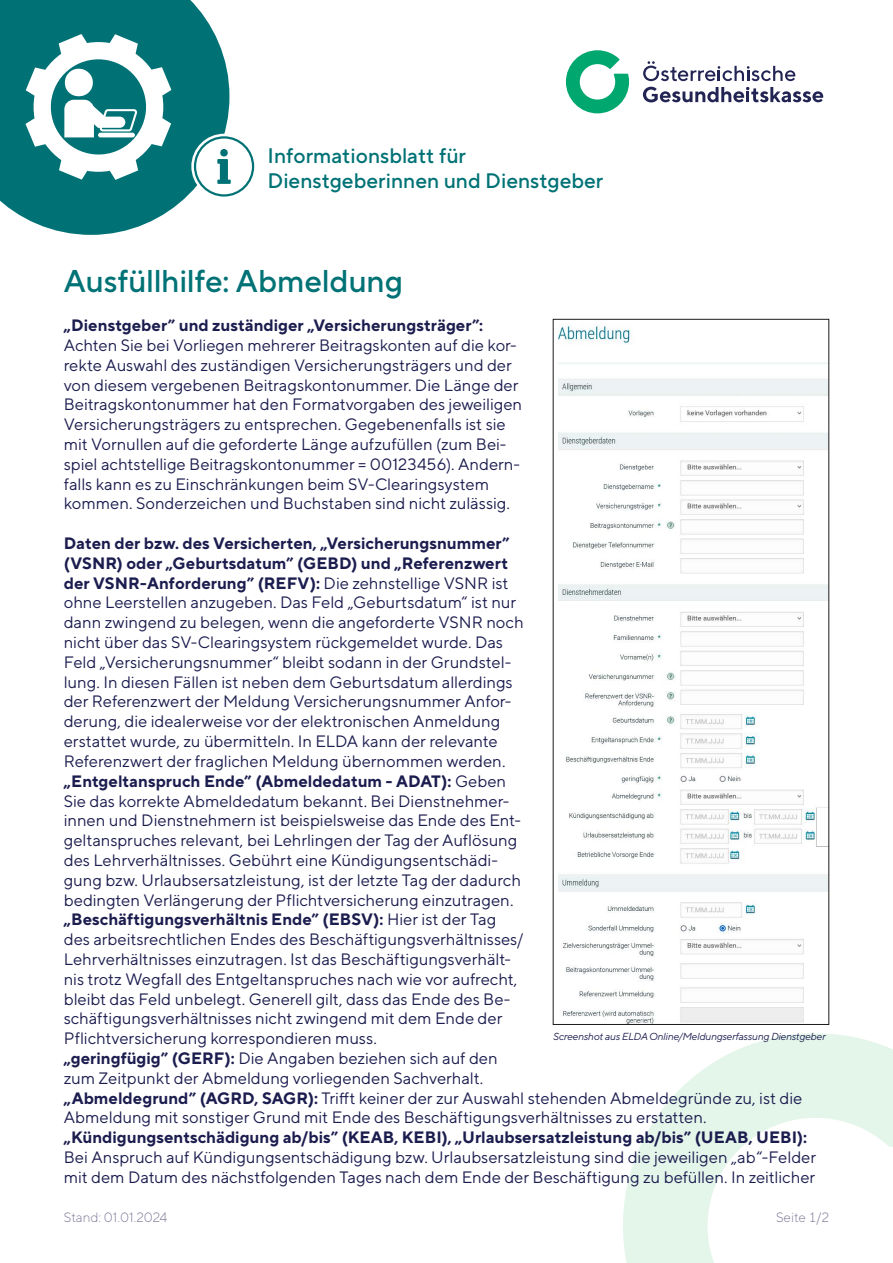
<style>
.page{position:relative;width:893px;height:1263px;background:#fff}
.page>*{position:absolute;margin:0;border:0;box-sizing:border-box;transform-origin:0 0}
.Ueberschrift{font:500 31.5px "TT Norms Pro";letter-spacing:-.005em;color:#007275}
.t1{font:500 21px/25.2px "TT Norms Pro";color:#007275}
.Lauftext{font:16.5px/19.8px "TT Norms Pro";color:#1c1d4f}
.Lauftext_Abstand_vor{font:16.5px/19.8px "TT Norms Pro";color:#1c1d4f}
.t2{font:300 13.5px "TT Norms Pro";color:#807798}
.t3{font:italic 10.2px "TT Norms Pro";letter-spacing:-.02em;color:#1c1d4f}
.s1{font-weight:700}
</style>
<div class="page">
<svg style="left:0;top:0;width:229px;height:235px;fill:#007275"></svg>
<svg style="left:26px;top:34px;width:145px;height:146px"></svg>
<svg style="left:623px;top:1033px;width:270px;height:230px"></svg>
<svg style="left:566px;top:50px;width:63px;height:63px"></svg>
<svg style="left:643px;top:87px;width:180px;height:15px"></svg>
<svg style="left:643px;top:61px;width:152px;height:20px"></svg>
<div style="left:191px;top:134px;width:66px;height:65px;border:4px solid #fff;border-radius:50%"></div>
<div style="left:195px;top:137px;width:58px;height:58px;background:#fff;border-radius:50%"></div>
<div style="left:194px;top:136px;width:60px;height:61px;border:2px solid #007275;border-radius:50%"></div>
<svg style="left:217px;top:149px;width:14px;height:35px"></svg>
<img style="left:558px;top:324px;width:269px;height:699px">
<p class="t1" style="left:268px;top:142px;width:337px">Informationsblatt für<br>Dienstgeberinnen und Dienstgeber</p>
<h1 class="Ueberschrift" style="left:64px;top:260px;width:341px">Ausfüllhilfe: Abmeldung</h1>
<p class="Lauftext" style="left:64px;top:315px;width:460px"><span class="s1">„Dienstgeber” und zuständiger „Versicherungsträger”:<br></span>Achten Sie bei Vorliegen mehrerer Beitragskonten auf die kor&shy;rekte Auswahl des zuständigen Versicherungsträgers und der von diesem vergebenen Beitragskontonummer. Die Länge der Beitragskontonummer hat den Formatvorgaben des jeweiligen Versicherungsträgers zu entsprechen. Gegebenenfalls ist sie mit Vornullen auf die geforderte Länge aufzufüllen (zum Bei&shy;spiel achtstellige Beitragskontonummer = 00123456). Andern&shy;falls kann es zu Einschränkungen beim SV-Clearingsystem kommen. Sonderzeichen und Buchstaben sind nicht zulässig.</p>
<p class="Lauftext_Abstand_vor" style="left:64px;top:533px;width:461px"><span class="s1">Daten der bzw. des Versicherten, „Versicherungsnummer” (VSNR) oder „Geburtsdatum” (GEBD) und „Referenzwert der VSNR-Anforderung” (REFV):</span> Die zehnstellige VSNR ist ohne Leerstellen anzugeben. Das Feld „Geburtsdatum“ ist nur dann zwingend zu belegen, wenn die angeforderte VSNR noch nicht über das SV-Clearingsystem rückgemeldet wurde. Das Feld „Versicherungsnummer“ bleibt sodann in der Grundstel&shy;lung. In diesen Fällen ist neben dem Geburtsdatum allerdings der Referenzwert der Meldung Versicherungsnummer Anfor&shy;derung, die idealerweise vor der elektronischen Anmeldung erstattet wurde, zu übermitteln. In ELDA kann der relevante Referenzwert der fraglichen Meldung übernommen werden.</p>
<p class="Lauftext" style="left:64px;top:770px;width:459px"><span class="s1">„Entgeltanspruch Ende” (Abmeldedatum - ADAT):</span> Geben Sie das korrekte Abmeldedatum bekannt. Bei Dienstnehmer&shy;innen und Dienstnehmern ist beispielsweise das Ende des Ent&shy;geltanspruches relevant, bei Lehrlingen der Tag der Auflösung des Lehrverhältnisses. Gebührt eine Kündigungsentschädi&shy;gung bzw. Urlaubsersatzleistung, ist der letzte Tag der dadurch bedingten Verlängerung der Pflichtversicherung einzutragen.</p>
<p class="Lauftext" style="left:64px;top:909px;width:461px"><span class="s1">„Beschäftigungsverhältnis Ende” (EBSV):</span> Hier ist der Tag des arbeitsrechtlichen Endes des Beschäftigungsverhältnisses/ Lehrverhältnisses einzutragen. Ist das Beschäftigungsverhält&shy;nis trotz Wegfall des Entgeltanspruches nach wie vor aufrecht, bleibt das Feld unbelegt. Generell gilt, dass das Ende des Be&shy;schäftigungsverhältnisses nicht zwingend mit dem Ende der Pflichtversicherung korrespondieren muss.</p>
<p class="Lauftext" style="left:64px;top:1048px;width:435px"><span class="s1">„geringfügig” (GERF):</span> Die Angaben beziehen sich auf den zum Zeitpunkt der Abmeldung vorliegenden Sachverhalt.</p>
<p class="Lauftext" style="left:64px;top:1087px;width:740px"><span class="s1">„Abmeldegrund” (AGRD, SAGR):</span> Trifft keiner der zur Auswahl stehenden Abmeldegründe zu, ist die<br>Abmeldung mit sonstiger Grund mit Ende des Beschäftigungsverhältnisses zu erstatten.</p>
<p class="Lauftext" style="left:64px;top:1127px;width:754px"><span class="s1">„Kündigungsentschädigung ab/bis” (KEAB, KEBI), „Urlaubsersatzleistung ab/bis” (UEAB, UEBI):<br></span>Bei Anspruch auf Kündigungsentschädigung bzw. Urlaubsersatzleistung sind die jeweiligen „ab“-Felder mit dem Datum des nächstfolgenden Tages nach dem Ende der Beschäftigung zu befüllen. In zeitlicher</p>
<p class="t3" style="left:553px;top:1030px;width:274px">Screenshot aus ELDA Online/Meldungserfassung Dienstgeber</p>
<p class="t2" style="left:64px;top:1209px;width:105px">Stand: 01.01.2024</p>
<p class="t2" style="left:776px;top:1209px;width:55px">Seite 1/2</p>
</div>
